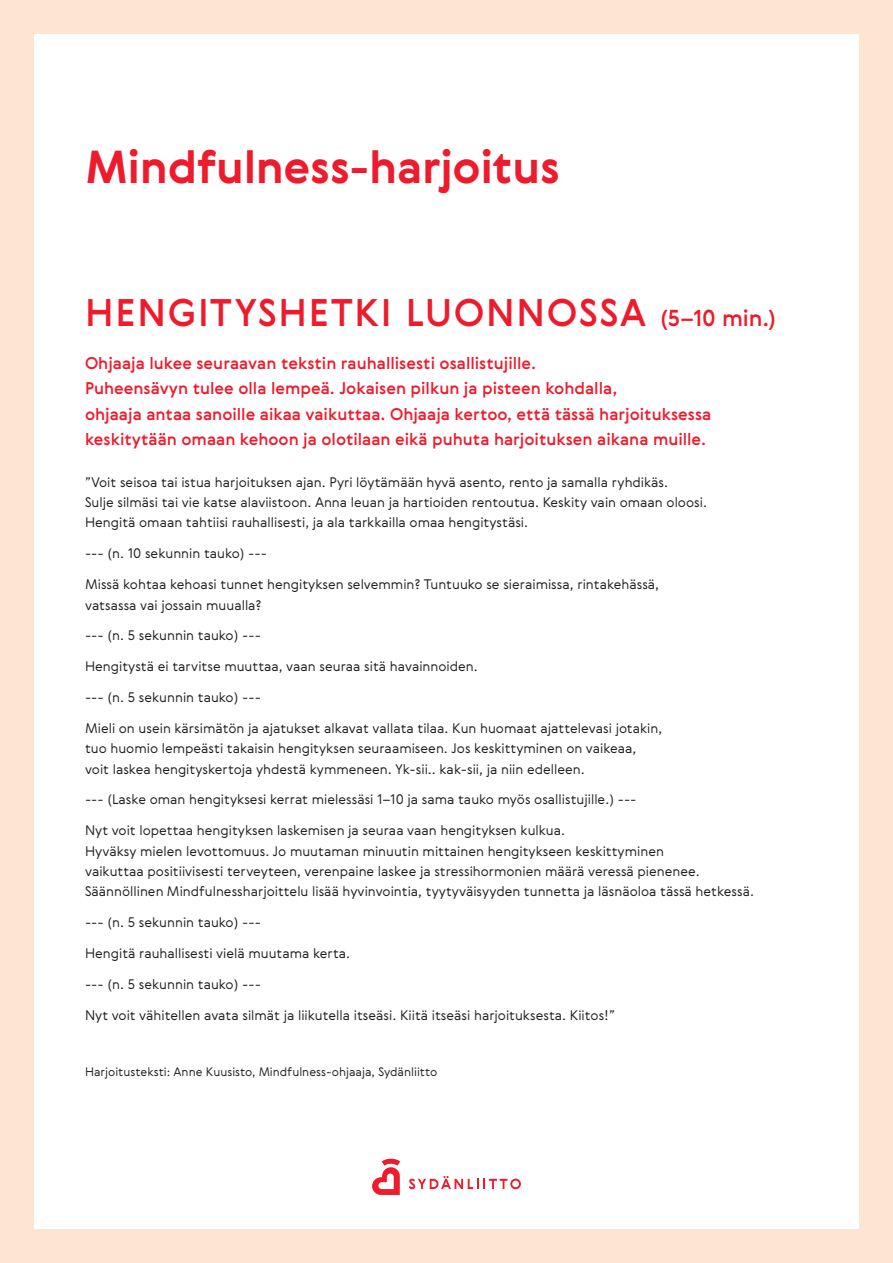
<style>
.page{position:relative;width:893px;height:1263px;background:#fee5d2}
.page>*{position:absolute;margin:0;border:0;box-sizing:border-box;transform-origin:0 0}
.otsikot{font:700 45px "Gerbera";letter-spacing:-.01em;color:#ee1b2c}
.leipis{font:500 37.5px "Gerbera";letter-spacing:.05em;color:#ee1b2c}
.leipis-2{font:500 16.5px/25.5px "Gerbera";color:#ee1b2c}
.leipis-3{font:300 13.5px/20.2px "Gerbera";color:#231f20}
.leipis-4{font:300 12px "Gerbera";color:#231f20}
.s1{font-size:22.5px}
</style>
<div class="page">
<div style="left:34px;top:34px;width:825px;height:1195px;background:#fff"></div>
<svg style="left:372px;top:1158px;width:28px;height:37px"></svg>
<svg style="left:409px;top:1176px;width:112px;height:13px"></svg>
<p class="otsikot" style="left:85px;top:137px;width:476px">Mindfulness-harjoitus</p>
<p class="leipis" style="left:85px;top:287px;width:693px">HENGITYSHETKI LUONNOSSA <span class="s1">(5–10 min.)</span></p>
<p class="leipis-2" style="left:85px;top:350px;width:628px">Ohjaaja lukee seuraavan tekstin rauhallisesti osallistujille.<br>Puheensävyn tulee olla lempeä. Jokaisen pilkun ja pisteen kohdalla,<br>ohjaaja antaa sanoille aikaa vaikuttaa. Ohjaaja kertoo, että tässä harjoituksessa keskitytään omaan kehoon ja olotilaan eikä puhuta harjoituksen aikana muille.</p>
<p class="leipis-3" style="left:85px;top:472px;width:623px">”Voit seisoa tai istua harjoituksen ajan. Pyri löytämään hyvä asento, rento ja samalla ryhdikäs.<br>Sulje silmäsi tai vie katse alaviistoon. Anna leuan ja hartioiden rentoutua. Keskity vain omaan oloosi.<br>Hengitä omaan tahtiisi rauhallisesti, ja ala tarkkailla omaa hengitystäsi.</p>
<p class="leipis-3" style="left:85px;top:543px;width:184px">--- (n. 10 sekunnin tauko) ---</p>
<p class="leipis-3" style="left:85px;top:574px;width:576px">Missä kohtaa kehoasi tunnet hengityksen selvemmin? Tuntuuko se sieraimissa, rintakehässä, vatsassa vai jossain muualla?</p>
<p class="leipis-3" style="left:85px;top:625px;width:177px">--- (n. 5 sekunnin tauko) ---</p>
<p class="leipis-3" style="left:85px;top:656px;width:394px">Hengitystä ei tarvitse muuttaa, vaan seuraa sitä havainnoiden.</p>
<p class="leipis-3" style="left:85px;top:687px;width:177px">--- (n. 5 sekunnin tauko) ---</p>
<p class="leipis-3" style="left:85px;top:718px;width:579px">Mieli on usein kärsimätön ja ajatukset alkavat vallata tilaa. Kun huomaat ajattelevasi jotakin, tuo huomio lempeästi takaisin hengityksen seuraamiseen. Jos keskittyminen on vaikeaa, voit laskea hengityskertoja yhdestä kymmeneen. Yk-sii.. kak-sii, ja niin edelleen.</p>
<p class="leipis-3" style="left:85px;top:789px;width:553px">--- (Laske oman hengityksesi kerrat mielessäsi 1–10 ja sama tauko myös osallistujille.) ---</p>
<p class="leipis-3" style="left:85px;top:820px;width:671px">Nyt voit lopettaa hengityksen laskemisen ja seuraa vaan hengityksen kulkua.<br>Hyväksy mielen levottomuus. Jo muutaman minuutin mittainen hengitykseen keskittyminen<br>vaikuttaa positiivisesti terveyteen, verenpaine laskee ja stressihormonien määrä veressä pienenee.<br>Säännöllinen Mindfulnessharjoittelu lisää hyvinvointia, tyytyväisyyden tunnetta ja läsnäoloa tässä hetkessä.</p>
<p class="leipis-3" style="left:85px;top:912px;width:177px">--- (n. 5 sekunnin tauko) ---</p>
<p class="leipis-3" style="left:85px;top:942px;width:267px">Hengitä rauhallisesti vielä muutama kerta.</p>
<p class="leipis-3" style="left:85px;top:973px;width:177px">--- (n. 5 sekunnin tauko) ---</p>
<p class="leipis-3" style="left:85px;top:1004px;width:532px">Nyt voit vähitellen avata silmät ja liikutella itseäsi. Kiitä itseäsi harjoituksesta. Kiitos!”</p>
<p class="leipis-4" style="left:85px;top:1063px;width:354px">Harjoitusteksti: Anne Kuusisto, Mindfulness-ohjaaja, Sydänliitto</p>
</div>
